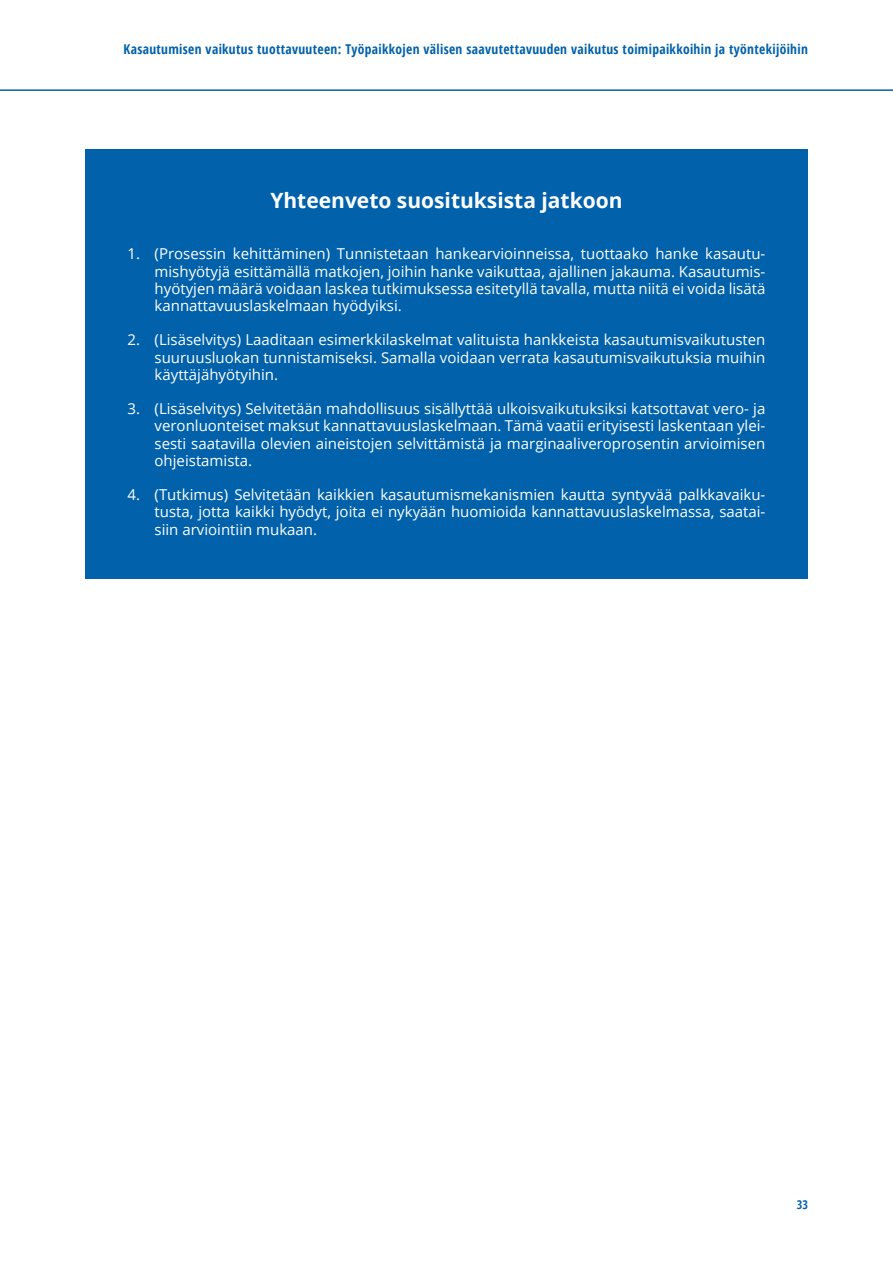
<style>
.page{position:relative;width:893px;height:1263px;background:#fff}
.page>*{position:absolute;margin:0;border:0;box-sizing:border-box;transform-origin:0 0}
.t1{font:700 21px "Open Sans";color:#fff}
.t2{font:15px/17.2px "Open Sans";color:#fff;text-align:justify}
.t3{font:700 condensed 13.5px "Open Sans";letter-spacing:.025em;color:#0161aa}
.t4{font:700 condensed 12px "Open Sans";color:#0161aa}
</style>
<div class="page">
<hr style="left:0;top:89px;width:893px;height:2px;background:#0161aa">
<div style="left:85px;top:149px;width:723px;height:429px;background:#0161aa"></div>
<p class="t3" style="left:123px;top:40px;width:686px">Kasautumisen vaikutus tuottavuuteen: Työpaikkojen välisen saavutettavuuden vaikutus toimipaikkoihin ja työntekijöihin</p>
<h1 class="t1" style="left:270px;top:185px;width:354px">Yhteenveto suosituksista jatkoon</h1>
<p class="t2" style="left:155px;top:245px;width:612px;text-indent:-27px">1. (Prosessin kehittäminen) Tunnistetaan hankearvioinneissa, tuottaako hanke kasautu&shy;mishyötyjä esittämällä matkojen, joihin hanke vaikuttaa, ajallinen jakauma. Kasautumis&shy;hyötyjen määrä voidaan laskea tutkimuksessa esitetyllä tavalla, mutta niitä ei voida lisätä kannattavuuslaskelmaan hyödyiksi.</p>
<p class="t2" style="left:155px;top:331px;width:612px;text-indent:-27px">2. (Lisäselvitys) Laaditaan esimerkkilaskelmat valituista hankkeista kasautumisvaikutusten suuruusluokan tunnistamiseksi. Samalla voidaan verrata kasautumisvaikutuksia muihin käyttäjähyötyihin.</p>
<p class="t2" style="left:155px;top:400px;width:612px;text-indent:-27px">3. (Lisäselvitys) Selvitetään mahdollisuus sisällyttää ulkoisvaikutuksiksi katsottavat vero- ja veronluonteiset maksut kannattavuuslaskelmaan. Tämä vaatii erityisesti laskentaan ylei&shy;sesti saatavilla olevien aineistojen selvittämistä ja marginaaliveroprosentin arvioimisen ohjeistamista.</p>
<p class="t2" style="left:155px;top:486px;width:612px;text-indent:-27px">4. (Tutkimus) Selvitetään kaikkien kasautumismekanismien kautta syntyvää palkkavaiku&shy;tusta, jotta kaikki hyödyt, joita ei nykyään huomioida kannattavuuslaskelmassa, saatai&shy;siin arviointiin mukaan.</p>
<p class="t4" style="left:797px;top:1196px;width:13px">33</p>
</div>
